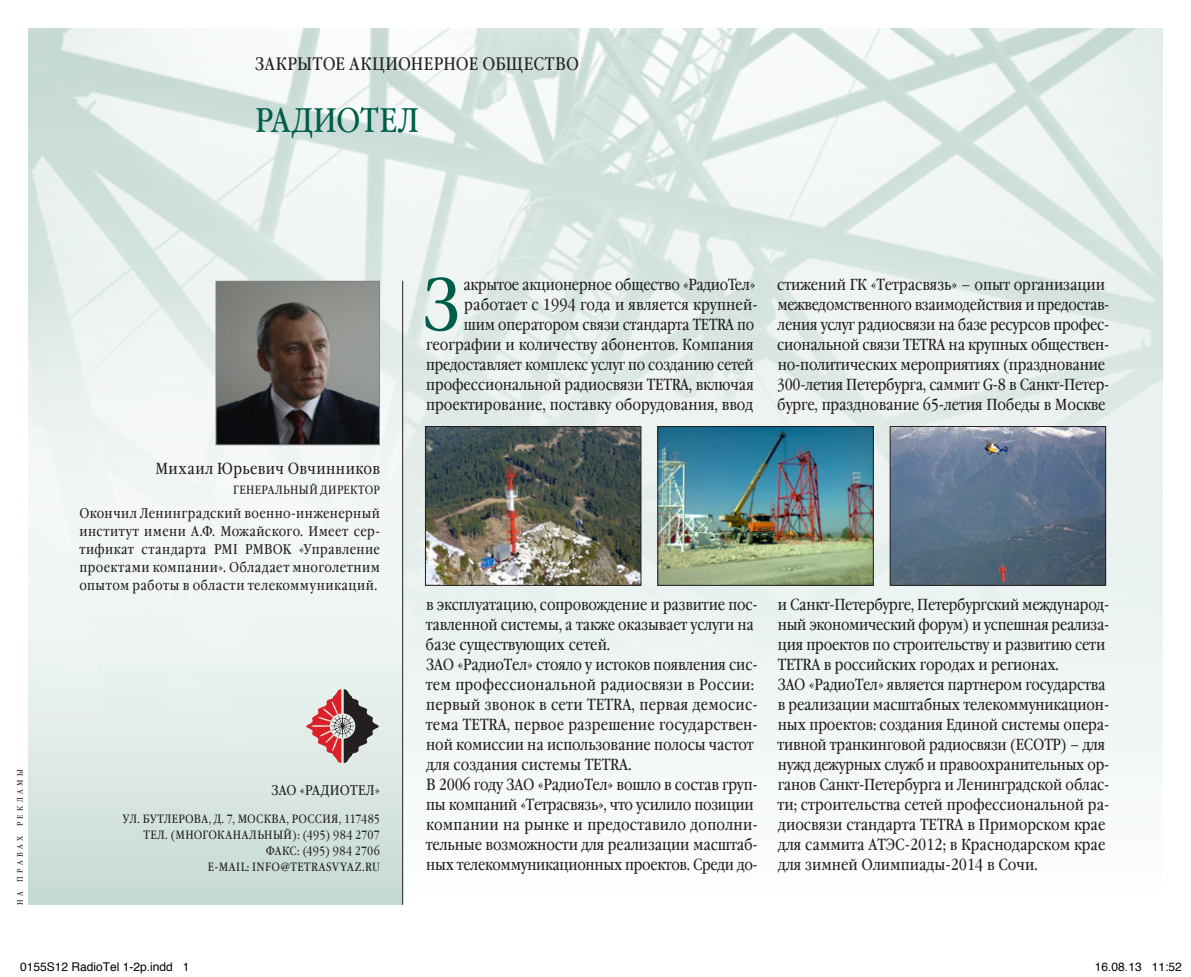
<style>
.page{position:relative;width:1191px;height:977px;background:#fff}
.page>*{position:absolute;margin:0;border:0;box-sizing:border-box;transform-origin:0 0}
.REK-1_2-Fonar{font:73.2px "Garamond Book Narrow C";color:#005e48}
.REK-1_2-Zagolovok{font:34px "Garamond Book Narrow C";letter-spacing:.025em;color:#005e48}
.REK-1_2-Forma{font:18px "Garamond Book Narrow C";letter-spacing:.015em;color:#231f20}
.REK-1_2-Text{font:16px/20px "Garamond Book Narrow C";letter-spacing:-.01em;color:#231f20}
.REK-1_2-Fonar-2{font:16px/20px "Garamond Book Narrow C";letter-spacing:-.01em;color:#231f20;text-align:right}
.REK-1_2-Text-2{font:16px/20px "Garamond Book Narrow C";letter-spacing:.01em;color:#231f20}
.REK-1_2-Dir-Fio{font:16px "Garamond Book Narrow C";letter-spacing:.03em;color:#231f20}
.REK-1_2-Dir-Bio{font:14px/18px "Garamond Book Narrow C";letter-spacing:.035em;color:#231f20;text-align:justify}
.REK-1_2-Predpr{font:14px "Garamond Book Narrow C";letter-spacing:.025em;color:#231f20}
.REK-1_2-Address{font:12px "Garamond Book Narrow C";letter-spacing:.03em;color:#231f20}
.t1{font:12px "Helvetica";color:#000}
.REK-1_2-Dir-Dolg{font:12px "Garamond Book Narrow C";letter-spacing:.035em;color:#231f20}
.REK-1-Adv{font:8px "Garamond Book Narrow C";letter-spacing:.45em;color:#231f20}
</style>
<div class="page">
<div style="left:28px;top:28px;width:1134px;height:876px;background:#f9fbfb"></div>
<div style="left:28px;top:281px;width:375px;height:623px;background:#d0e1dd"></div>
<img style="left:28px;top:28px;width:1134px;height:756px">
<img style="left:217px;top:283px;width:161px;height:160px">
<div style="left:215px;top:281px;width:165px;height:164px;border:1px solid #808285"></div>
<svg style="left:306px;top:689px;width:73px;height:74px;background:#b49595"></svg>
<img style="left:427px;top:428px;width:212px;height:155px">
<div style="left:425px;top:426px;width:216px;height:159px;border:1px solid #231f20"></div>
<img style="left:659px;top:428px;width:212px;height:155px">
<div style="left:657px;top:426px;width:216px;height:159px;border:1px solid #231f20"></div>
<img style="left:892px;top:428px;width:212px;height:155px">
<div style="left:890px;top:426px;width:216px;height:159px;border:1px solid #231f20"></div>
<hr style="left:402px;top:281px;width:1px;height:623px;background:#231f20">
<p class="REK-1-Adv" style="left:16px;top:904px;width:137px;rotate:-90deg">НА ПРАВАХ РЕКЛАМЫ</p>
<p class="REK-1_2-Forma" style="left:255px;top:53px;width:325px">ЗАКРЫТОЕ АКЦИОНЕРНОЕ ОБЩЕСТВО</p>
<p class="REK-1_2-Zagolovok" style="left:255px;top:102px;width:165px">РАДИОТЕЛ</p>
<p class="REK-1_2-Dir-Fio" style="left:155px;top:459px;width:226px">Михаил Юрьевич Овчинников</p>
<p class="REK-1_2-Dir-Dolg" style="left:233px;top:483px;width:148px">ГЕНЕРАЛЬНЫЙ ДИРЕКТОР</p>
<p class="REK-1_2-Dir-Bio" style="left:79px;top:504px;width:302px">Окончил Ленинградский военно-инженерный институт имени А.Ф. Можайского. Имеет сер&shy;тификат стандарта PMI PMBOK «Управление проектами компании». Обладает многолетним опытом работы в области телекоммуникаций.</p>
<p class="REK-1_2-Predpr" style="left:271px;top:782px;width:110px">ЗАО «РАДИОТЕЛ»</p>
<p class="REK-1_2-Address" style="left:123px;top:811px;width:259px">УЛ. БУТЛЕРОВА, Д. 7, МОСКВА, РОССИЯ, 117485</p>
<p class="REK-1_2-Address" style="left:144px;top:827px;width:238px">ТЕЛ. (МНОГОКАНАЛЬНЫЙ): (495) 984 2707</p>
<p class="REK-1_2-Address" style="left:266px;top:843px;width:115px">ФАКС: (495) 984 2706</p>
<p class="REK-1_2-Address" style="left:208px;top:859px;width:174px">E-MAIL: INFO@TETRASVYAZ.RU</p>
<p class="REK-1_2-Fonar" style="left:423px;top:264px;width:39px">З</p>
<p class="REK-1_2-Fonar-2" style="left:426px;top:275px;width:333px">акрытое акционерное общество «РадиоТел» работает с 1994 года и является крупней-<br>шим оператором связи стандарта TETRA по географии и количеству абонентов. Компания предоставляет комплекс услуг по созданию сетей профессиональной радиосвязи TETRA, включая проектирование, поставку оборудования, ввод</p>
<p class="REK-1_2-Text" style="left:777px;top:275px;width:334px">стижений ГК «Тетрасвязь» – опыт организации межведомственного взаимодействия и предостав&shy;ления услуг радиосвязи на базе ресурсов профес&shy;сиональной связи TETRA на крупных обществен&shy;но-политических мероприятиях (празднование 300-летия Петербурга, саммит G-8 в Санкт-Петер&shy;бурге, празднование 65-летия Победы в Москве</p>
<p class="REK-1_2-Fonar-2" style="left:425px;top:595px;width:334px;text-align:left">в эксплуатацию, сопровождение и развитие пос&shy;тавленной системы, а также оказывает услуги на базе существующих сетей.</p>
<p class="REK-1_2-Text-2" style="left:426px;top:655px;width:333px">ЗАО «РадиоТел» стояло у истоков появления сис&shy;тем профессиональной радиосвязи в России: первый звонок в сети TETRA, первая демосис&shy;тема TETRA, первое разрешение государствен&shy;ной комиссии на использование полосы частот для создания системы TETRA.</p>
<p class="REK-1_2-Text" style="left:426px;top:775px;width:333px">В 2006 году ЗАО «РадиоТел» вошло в состав груп&shy;пы компаний «Тетрасвязь», что усилило позиции компании на рынке и предоставило дополни&shy;тельные возможности для реализации масштаб&shy;ных телекоммуникационных проектов. Среди до-</p>
<p class="REK-1_2-Text" style="left:777px;top:595px;width:333px">и Санкт-Петербурге, Петербургский международ&shy;ный экономический форум) и успешная реализа&shy;ция проектов по строительству и развитию сeти TETRA в российских городах и регионах.</p>
<p class="REK-1_2-Text" style="left:777px;top:675px;width:333px">ЗАО «РадиоТел» является партнером государства в реализации масштабных телекоммуникацион&shy;ных проектов: создания Единой системы опера&shy;тивной транкинговой радиосвязи (ЕСОТР) – для нужд дежурных служб и правоохранительных ор&shy;ганов Санкт-Петербурга и Ленинградской облас&shy;ти; строительства сетей профессиональной ра&shy;диосвязи стандарта TETRA в Приморском крае для саммита АТЭС-2012; в Краснодарском крае для зимней Олимпиады-2014 в Сочи.</p>
<p class="t1" style="left:20px;top:957px;width:171px">0155S12 RadioTel 1-2p.indd 1</p>
<p class="t1" style="left:1095px;top:957px;width:88px">16.08.13 11:52</p>
</div>
